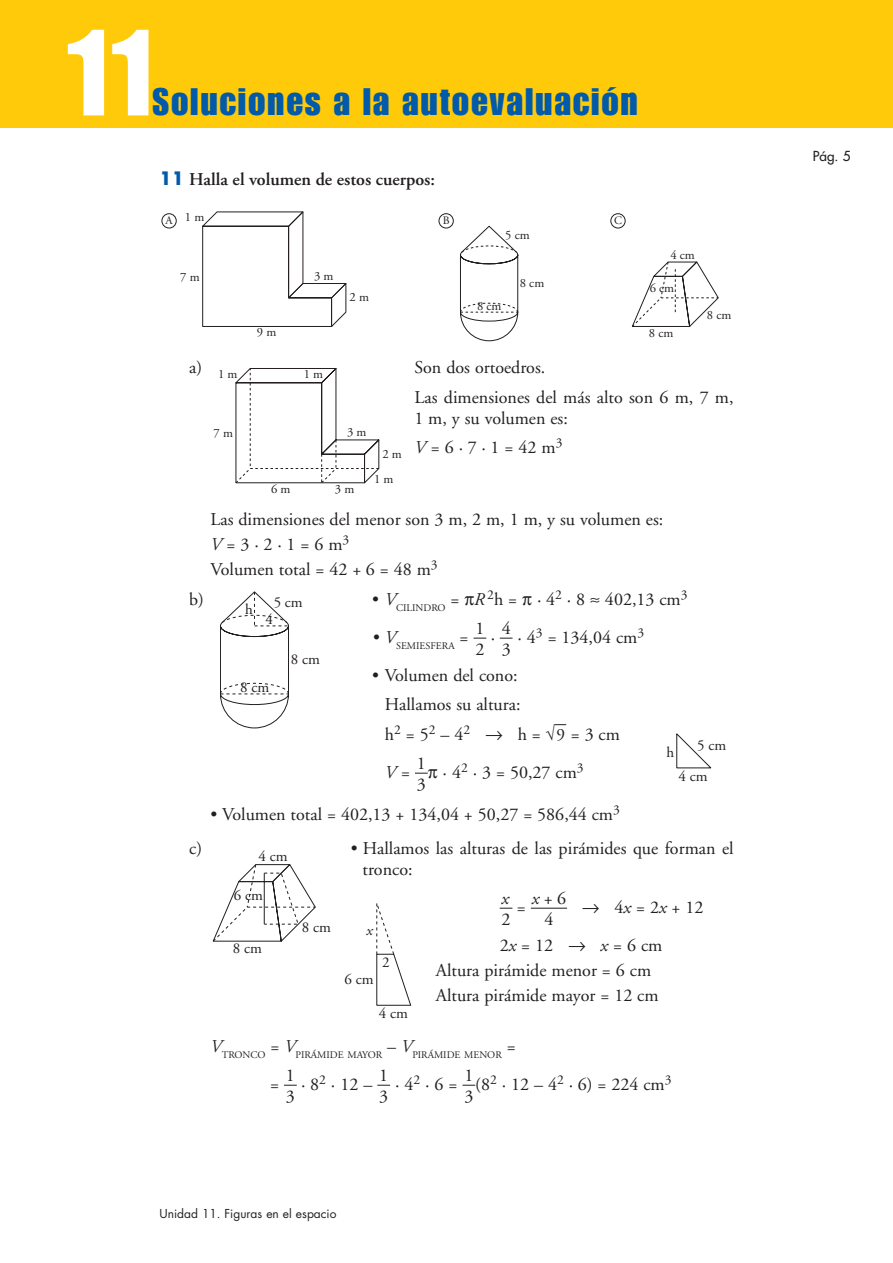
<style>
.page{position:relative;width:893px;height:1263px;background:#fff}
.page>*{position:absolute;margin:0;border:0;box-sizing:border-box;transform-origin:0 0}
.t1{font:120px "Impact";color:#fff}
.t2{font:37.5px "Impact";letter-spacing:.05em;color:#015aaa}
.t3{font:18px/21px "Adobe Garamond";color:#231f20}
.t4{font:600 18px "Adobe Garamond";color:#231f20}
.t5{font:italic 18px "Adobe Garamond";color:#231f20}
.t6{font:15px/30.3px "Adobe Garamond";color:#231f20}
.t7{font:italic 15px "Adobe Garamond";color:#231f20}
.t8{font:13.5px "Futura";color:#231f20}
.t9{font:12.6px "Adobe Garamond";color:#231f20}
.t10{font:12px "Futura";color:#231f20}
.t11{font:11.4px "Adobe Garamond";color:#231f20}
.t12{font:10.2px "Adobe Garamond";color:#231f20}
.s1{font-family:"Futura";font-weight:700;color:#015aaa}
.s2{font-style:italic}
.s3{font-family:"Anaya Math 1"}
.s4{font-family:"Anaya Math 1";font-size:17.25px}
.s5{font-size:17.25px}
</style>
<div class="page">
<div style="left:0;top:0;width:893px;height:128px;background:#feca0a"></div>
<svg style="left:462px;top:1085px;width:13px;height:1px"></svg>
<svg style="left:377px;top:1085px;width:13px;height:1px"></svg>
<svg style="left:284px;top:1085px;width:13px;height:1px"></svg>
<svg style="left:212px;top:864px;width:104px;height:78px"></svg>
<svg style="left:376px;top:903px;width:36px;height:103px"></svg>
<hr style="left:531px;top:908px;width:36px;height:1px;background:#231f20">
<svg style="left:500px;top:908px;width:12px;height:1px"></svg>
<svg style="left:415px;top:773px;width:13px;height:1px"></svg>
<svg style="left:554px;top:724px;width:12px;height:1px"></svg>
<svg style="left:500px;top:638px;width:12px;height:1px"></svg>
<svg style="left:473px;top:638px;width:13px;height:1px"></svg>
<svg style="left:235px;top:368px;width:145px;height:116px"></svg>
<svg style="left:162px;top:211px;width:557px;height:130px"></svg>
<svg style="left:676px;top:733px;width:36px;height:36px"></svg>
<svg style="left:220px;top:592px;width:69px;height:136px"></svg>
<h1 class="t1" style="left:64px;top:30px;width:90px">11</h1>
<h2 class="t2" style="left:153px;top:89px;width:487px">Soluciones a la autoevaluación</h2>
<p class="t4" style="left:159px;top:172px;width:277px"><span class="s1">11</span> Halla el volumen de estos cuerpos:</p>
<p class="t9" style="left:185px;top:212px;width:21px">1 m</p>
<p class="t11" style="left:166px;top:216px;width:9px">A</p>
<p class="t11" style="left:443px;top:216px;width:8px">B</p>
<p class="t11" style="left:614px;top:216px;width:9px">C</p>
<p class="t9" style="left:180px;top:272px;width:21px">7 m</p>
<p class="t9" style="left:257px;top:327px;width:21px">9 m</p>
<p class="t9" style="left:314px;top:271px;width:21px">3 m</p>
<p class="t9" style="left:349px;top:292px;width:21px">2 m</p>
<p class="t9" style="left:505px;top:230px;width:26px">5 cm</p>
<p class="t9" style="left:520px;top:278px;width:26px">8 cm</p>
<p class="t9" style="left:477px;top:301px;width:26px">8 cm</p>
<p class="t9" style="left:670px;top:250px;width:26px">4 cm</p>
<p class="t9" style="left:650px;top:283px;width:26px">6 cm</p>
<p class="t9" style="left:649px;top:328px;width:26px">8 cm</p>
<p class="t9" style="left:707px;top:310px;width:26px">8 cm</p>
<p class="t3" style="left:189px;top:359px;width:15px">a)</p>
<p class="t3" style="left:414px;top:355px;width:321px;line-height:29.5px">Son dos ortoedros.<br>Las dimensiones del más alto son 6 m, 7 m,</p>
<p class="t3" style="left:414px;top:405px;width:155px;line-height:29.5px">1 m, y su volumen es:<br><span class="s2">V</span>= 6 ·7 ·1 = 42 m<sup>3</sup></p>
<p class="t9" style="left:218px;top:369px;width:21px">1 m</p>
<p class="t9" style="left:304px;top:369px;width:21px">1 m</p>
<p class="t9" style="left:347px;top:427px;width:21px">3 m</p>
<p class="t9" style="left:214px;top:428px;width:21px">7 m</p>
<p class="t9" style="left:382px;top:449px;width:21px">2 m</p>
<p class="t9" style="left:271px;top:484px;width:21px">6 m</p>
<p class="t9" style="left:335px;top:484px;width:21px">3 m</p>
<p class="t9" style="left:374px;top:474px;width:21px">1 m</p>
<p class="t3" style="left:210px;top:508px;width:454px;line-height:25.2px">Las dimensiones del menor son 3 m, 2 m, 1 m, y su volumen es:<br><span class="s2">V</span>= 3 ·2 ·1 = 6 m<sup>3<br></sup>Volumen total = 42 + 6 = 48 m<sup>3</sup></p>
<p class="t3" style="left:189px;top:590px;width:16px">b)</p>
<p class="t3" style="left:372px;top:590px;width:317px">• <span class="s2">V</span><sub>CILINDRO</sub> = <span class="s3">π</span><span class="s2">R</span> <sup>2</sup>h = <span class="s3">π</span> · 4<sup>2</sup> · 8 <span class="s3">≈</span> 402,13 cm<sup>3</sup></p>
<p class="t3" style="left:372px;top:628px;width:274px"><span class="s2">• V</span><sub>SEMIESFERA</sub> = · · 4<sup>3</sup> = 134,04 cm<sup>3</sup></p>
<p class="t3" style="left:385px;top:662px;width:237px;line-height:29.5px;text-indent:-13px">• Volumen del cono:<br>Hallamos su altura:<br>h<sup>2</sup> = 5<sup>2</sup> – 4<sup>2</sup> <span class="s3">8</span> h = <span class="s4">√</span><span class="s5">9</span> = 3 cm</p>
<p class="t3" style="left:385px;top:763px;width:200px"><span class="s2">V</span> = <span class="s3">π</span> · 4<sup>2</sup> · 3 = 50,27 cm<sup>3</sup></p>
<p class="t3" style="left:210px;top:806px;width:411px">• Volumen total = 402,13 + 134,04 + 50,27 = 586,44 cm<sup>3</sup></p>
<p class="t3" style="left:189px;top:839px;width:14px">c)</p>
<p class="t3" style="left:363px;top:839px;width:373px;text-indent:-12px">• Hallamos las alturas de las pirámides que forman el tronco:</p>
<p class="t3" style="left:517px;top:898px;width:10px">=</p>
<p class="t6" style="left:274px;top:588px;width:31px">5 cm</p>
<p class="t6" style="left:245px;top:596px;width:9px">h</p>
<p class="t6" style="left:265px;top:605px;width:9px">4</p>
<p class="t3" style="left:502px;top:619px;width:10px">4<br>3</p>
<p class="t3" style="left:475px;top:619px;width:10px">1<br>2</p>
<p class="t6" style="left:291px;top:646px;width:31px">8 cm</p>
<p class="t6" style="left:240px;top:673px;width:31px">8 cm</p>
<p class="t6" style="left:678px;top:732px;width:49px;text-indent:19px">5 cm<br>4 cm</p>
<p class="t6" style="left:666px;top:738px;width:9px">h</p>
<p class="t3" style="left:417px;top:754px;width:10px">1<br>3</p>
<p class="t6" style="left:258px;top:842px;width:31px">4 cm</p>
<p class="t6" style="left:234px;top:881px;width:31px">6 cm</p>
<p class="t3" style="left:532px;top:889px;width:36px;text-align:center"><span class="s2">x</span>+6<br>4</p>
<p class="t5" style="left:501px;top:891px;width:9px">x</p>
<p class="t3" style="left:501px;top:910px;width:10px">2</p>
<p class="t3" style="left:500px;top:890px;width:205px;line-height:38px;text-indent:82px"><span class="s3">8</span> 4<span class="s2">x</span> = 2<span class="s2">x</span> + 12<br>2<span class="s2">x</span> = 12 <span class="s3">8</span> <span class="s2">x</span> = 6 cm</p>
<p class="t3" style="left:436px;top:960px;width:224px;line-height:25.2px">Altura pirámide menor = 6 cm<br>Altura pirámide mayor = 12 cm</p>
<p class="t12" style="left:210px;top:1051px;width:307px"><sup>V</sup>TRONCO <sup>=</sup> <sup>V</sup>PIRÁMIDE MAYOR <sup>–</sup> <sup>V</sup>PIRÁMIDE MENOR <sup>=</sup></p>
<p class="t3" style="left:270px;top:1075px;width:104px">= · 8<sup>2</sup> · 12 –</p>
<p class="t3" style="left:395px;top:1075px;width:278px">· 4<sup>2</sup> · 6 = (8<sup>2</sup> · 12 – 4<sup>2</sup> · 6) = 224 cm<sup>3</sup></p>
<p class="t6" style="left:302px;top:914px;width:31px">8 cm</p>
<p class="t7" style="left:366px;top:924px;width:8px">x</p>
<p class="t6" style="left:233px;top:935px;width:31px">8 cm</p>
<p class="t6" style="left:382px;top:948px;width:9px">2</p>
<p class="t6" style="left:344px;top:966px;width:31px">6 cm</p>
<p class="t6" style="left:379px;top:1000px;width:31px">4 cm</p>
<p class="t3" style="left:286px;top:1066px;width:10px">1<br>3</p>
<p class="t3" style="left:379px;top:1066px;width:10px">1<br>3</p>
<p class="t3" style="left:464px;top:1066px;width:10px">1<br>3</p>
<p class="t10" style="left:159px;top:1208px;width:178px">Unidad 11. Figuras en el espacio</p>
<p class="t8" style="left:813px;top:149px;width:39px">Pág. 5</p>
</div>
